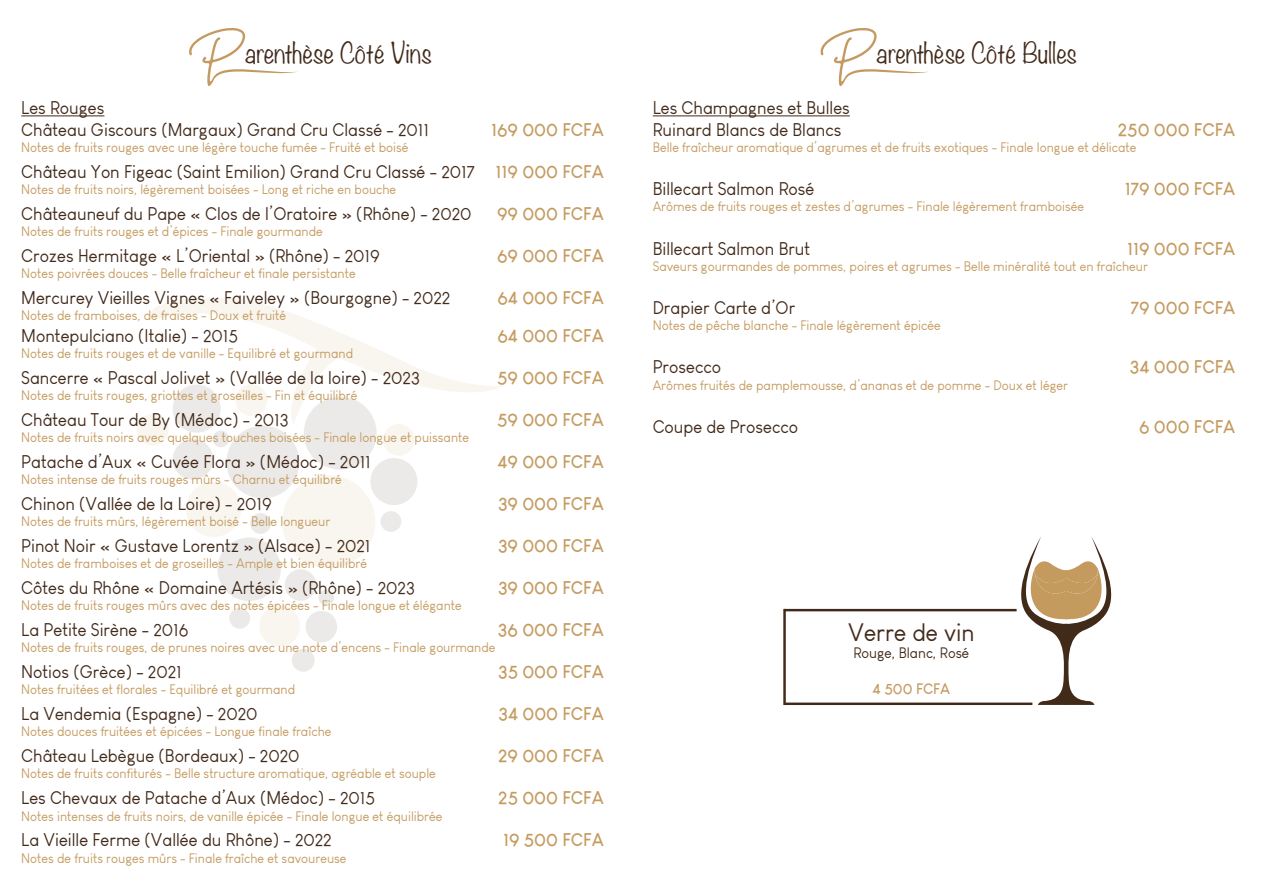
<style>
.page{position:relative;width:1263px;height:893px;background:#fff}
.page>*{position:absolute;margin:0;border:0;box-sizing:border-box;transform-origin:0 0}
.t1{font:300 25.5px "Noteworthy";color:#422a1a;scale:.96 1}
.t2{font:24.75px "Louis George Cafe";color:#422a1a;scale:.96 1}
.t3{font:18px "Louis George Cafe";color:#422a1a;scale:.96 1}
.t4{font:700 18px "Louis George Cafe";color:#c49b60;scale:.96 1}
.t5{font:14.85px "Louis George Cafe";color:#422a1a;scale:.96 1}
.t6{font:700 14.85px "Louis George Cafe";color:#c49b60;scale:.96 1}
.t7{font:13.5px "Louis George Cafe";color:#c49b60;scale:.96 1}
.s1{font-weight:700;color:#c49b60}
</style>
<div class="page">
<svg style="left:820px;top:28px;width:109px;height:58px"></svg>
<svg style="left:189px;top:28px;width:108px;height:58px"></svg>
<svg style="left:152px;top:298px;width:351px;height:126px"></svg>
<div style="left:137px;top:414px;width:31px;height:32px;background:#f9f5ef;border-radius:50%"></div>
<div style="left:236px;top:384px;width:31px;height:32px;background:#f9f5ef;border-radius:50%"></div>
<div style="left:186px;top:482px;width:55px;height:55px;background:#f9f5ef;border-radius:50%"></div>
<div style="left:370px;top:458px;width:47px;height:47px;background:#eceae8;border-radius:50%"></div>
<div style="left:383px;top:424px;width:31px;height:32px;background:#f9f5ef;border-radius:50%"></div>
<div style="left:285px;top:569px;width:31px;height:32px;background:#eceae8;border-radius:50%"></div>
<div style="left:212px;top:430px;width:17px;height:17px;background:#eceae8;border-radius:50%"></div>
<div style="left:250px;top:513px;width:21px;height:21px;background:#eceae8;border-radius:50%"></div>
<div style="left:380px;top:511px;width:21px;height:21px;background:#eceae8;border-radius:50%"></div>
<div style="left:229px;top:608px;width:21px;height:21px;background:#eceae8;border-radius:50%"></div>
<div style="left:292px;top:649px;width:23px;height:23px;background:#eceae8;border-radius:50%"></div>
<div style="left:306px;top:611px;width:31px;height:31px;background:#eceae8;border-radius:50%"></div>
<div style="left:318px;top:590px;width:16px;height:15px;background:#eceae8;border-radius:50%"></div>
<div style="left:173px;top:385px;width:48px;height:48px;background:#eceae8;border-radius:50%"></div>
<div style="left:173px;top:439px;width:40px;height:41px;background:#eceae8;border-radius:50%"></div>
<div style="left:217px;top:537px;width:64px;height:64px;background:#eceae8;border-radius:50%"></div>
<div style="left:259px;top:606px;width:41px;height:40px;background:#f9f5ef;border-radius:50%"></div>
<div style="left:282px;top:475px;width:93px;height:93px;background:#f9f5ef;border-radius:50%"></div>
<div style="left:304px;top:397px;width:73px;height:73px;background:#eceae8;border-radius:50%"></div>
<div style="left:226px;top:426px;width:73px;height:72px;background:#eceae8;border-radius:50%"></div>
<hr style="left:653px;top:116px;width:197px;height:1px;background:#422a1a">
<hr style="left:21px;top:116px;width:83px;height:1px;background:#422a1a">
<svg style="left:1021px;top:537px;width:90px;height:168px"></svg>
<hr style="left:784px;top:609px;width:232px;height:2px;background:#422a1a">
<hr style="left:783px;top:609px;width:3px;height:96px;background:#422a1a">
<hr style="left:784px;top:703px;width:248px;height:2px;background:#422a1a">
<p class="t1" style="left:245px;top:31px;width:197px">arenthèse Côté Vins</p>
<p class="t1" style="left:876px;top:31px;width:211px">arenthèse Côté Bulles</p>
<p class="t3" style="left:653px;top:97px;width:207px">Les Champagnes et Bulles</p>
<p class="t3" style="left:653px;top:119px;width:198px">Ruinard Blancs de Blancs</p>
<p class="t4" style="left:1118px;top:118px;width:124px">250 000 FCFA</p>
<p class="t7" style="left:653px;top:139px;width:505px">Belle fraîcheur aromatique d’agrumes et de fruits exotiques - Finale longue et délicate</p>
<p class="t3" style="left:653px;top:178px;width:170px">Billecart Salmon Rosé</p>
<p class="t4" style="left:1125px;top:177px;width:117px">179 000 FCFA</p>
<p class="t7" style="left:653px;top:199px;width:451px">Arômes de fruits rouges et zestes d’agrumes - Finale légèrement framboisée</p>
<p class="t3" style="left:653px;top:237px;width:165px">Billecart Salmon Brut</p>
<p class="t4" style="left:1127px;top:237px;width:114px">119 000 FCFA</p>
<p class="t7" style="left:653px;top:258px;width:517px">Saveurs gourmandes de pommes, poires et agrumes - Belle minéralité tout en fraîcheur</p>
<p class="t3" style="left:653px;top:297px;width:150px">Drapier Carte d’Or</p>
<p class="t4" style="left:1131px;top:296px;width:110px">79 000 FCFA</p>
<p class="t7" style="left:653px;top:317px;width:302px">Notes de pêche blanche - Finale légèrement épicée</p>
<p class="t3" style="left:653px;top:356px;width:73px">Prosecco</p>
<p class="t4" style="left:1130px;top:355px;width:111px">34 000 FCFA</p>
<p class="t7" style="left:653px;top:377px;width:434px">Arômes fruités de pamplemousse, d’ananas et de pomme - Doux et léger</p>
<p class="t3" style="left:653px;top:416px;width:153px">Coupe de Prosecco</p>
<p class="t4" style="left:1139px;top:415px;width:102px">6 000 FCFA</p>
<p class="t3" style="left:21px;top:97px;width:88px">Les Rouges</p>
<p class="t3" style="left:21px;top:119px;width:426px">Château Giscours (Margaux) Grand Cru Classé - 2011</p>
<p class="t4" style="left:491px;top:118px;width:119px">169 000 FCFA</p>
<p class="t7" style="left:21px;top:139px;width:405px">Notes de fruits rouges avec une légère touche fumée - Fruité et boisé</p>
<p class="t3" style="left:21px;top:161px;width:608px">Château Yon Figeac (Saint Emilion) Grand Cru Classé - 2017 <span class="s1">119 000 FCFA</span></p>
<p class="t7" style="left:21px;top:181px;width:392px">Notes de fruits noirs, légèrement boisées - Long et riche en bouche</p>
<p class="t3" style="left:21px;top:203px;width:470px">Châteauneuf du Pape « Clos de l’Oratoire » (Rhône) - 2020</p>
<p class="t4" style="left:497px;top:202px;width:113px">99 000 FCFA</p>
<p class="t7" style="left:21px;top:223px;width:316px">Notes de fruits rouges et d’épices - Finale gourmande</p>
<p class="t3" style="left:21px;top:245px;width:375px">Crozes Hermitage « L’Oriental » (Rhône) - 2019</p>
<p class="t4" style="left:497px;top:244px;width:113px">69 000 FCFA</p>
<p class="t7" style="left:21px;top:265px;width:350px">Notes poivrées douces - Belle fraîcheur et finale persistante</p>
<p class="t3" style="left:21px;top:287px;width:448px">Mercurey Vieilles Vignes « Faiveley » (Bourgogne) - 2022</p>
<p class="t4" style="left:497px;top:286px;width:112px">64 000 FCFA</p>
<p class="t7" style="left:21px;top:307px;width:277px">Notes de framboises, de fraises - Doux et fruité</p>
<p class="t3" style="left:21px;top:325px;width:227px">Montepulciano (Italie) - 2015</p>
<p class="t4" style="left:497px;top:324px;width:112px">64 000 FCFA</p>
<p class="t7" style="left:21px;top:345px;width:347px">Notes de fruits rouges et de vanille - Equilibré et gourmand</p>
<p class="t3" style="left:21px;top:367px;width:417px">Sancerre « Pascal Jolivet » (Vallée de la loire) - 2023</p>
<p class="t4" style="left:497px;top:366px;width:113px">59 000 FCFA</p>
<p class="t7" style="left:21px;top:387px;width:352px">Notes de fruits rouges, griottes et groseilles - Fin et équilibré</p>
<p class="t3" style="left:21px;top:409px;width:280px">Château Tour de By (Médoc) - 2013</p>
<p class="t4" style="left:497px;top:408px;width:113px">59 000 FCFA</p>
<p class="t7" style="left:21px;top:429px;width:468px">Notes de fruits noirs avec quelques touches boisées - Finale longue et puissante</p>
<p class="t3" style="left:21px;top:451px;width:366px">Patache d’Aux « Cuvée Flora » (Médoc) - 2011</p>
<p class="t4" style="left:497px;top:450px;width:112px">49 000 FCFA</p>
<p class="t7" style="left:21px;top:471px;width:336px">Notes intense de fruits rouges mûrs - Charnu et équilibré</p>
<p class="t3" style="left:21px;top:493px;width:262px">Chinon (Vallée de la Loire) - 2019</p>
<p class="t4" style="left:498px;top:492px;width:112px">39 000 FCFA</p>
<p class="t7" style="left:21px;top:513px;width:323px">Notes de fruits mûrs, légèrement boisé - Belle longueur</p>
<p class="t3" style="left:21px;top:535px;width:365px">Pinot Noir « Gustave Lorentz » (Alsace) - 2021</p>
<p class="t4" style="left:498px;top:534px;width:112px">39 000 FCFA</p>
<p class="t7" style="left:21px;top:555px;width:362px">Notes de framboises et de groseilles - Ample et bien équilibré</p>
<p class="t3" style="left:21px;top:577px;width:411px">Côtes du Rhône « Domaine Artésis » (Rhône) - 2023</p>
<p class="t4" style="left:498px;top:576px;width:112px">39 000 FCFA</p>
<p class="t7" style="left:21px;top:597px;width:460px">Notes de fruits rouges mûrs avec des notes épicées - Finale longue et élégante</p>
<p class="t3" style="left:21px;top:619px;width:176px">La Petite Sirène - 2016</p>
<p class="t4" style="left:498px;top:618px;width:112px">36 000 FCFA</p>
<p class="t7" style="left:21px;top:640px;width:496px">Notes de fruits rouges, de prunes noires avec une note d’encens - Finale gourmande</p>
<p class="t3" style="left:21px;top:661px;width:169px">Notios (Grèce) - 2021</p>
<p class="t4" style="left:498px;top:660px;width:112px">35 000 FCFA</p>
<p class="t7" style="left:21px;top:682px;width:287px">Notes fruitées et florales - Equilibré et gourmand</p>
<p class="t3" style="left:21px;top:703px;width:248px">La Vendemia (Espagne) - 2020</p>
<p class="t4" style="left:498px;top:702px;width:111px">34 000 FCFA</p>
<p class="t7" style="left:21px;top:724px;width:325px">Notes douces fruitées et épicées - Longue finale fraîche</p>
<p class="t3" style="left:21px;top:745px;width:291px">Château Lebègue (Bordeaux) - 2020</p>
<p class="t4" style="left:498px;top:744px;width:111px">29 000 FCFA</p>
<p class="t7" style="left:21px;top:766px;width:433px">Notes de fruits confiturés - Belle structure aromatique, agréable et souple</p>
<p class="t3" style="left:21px;top:787px;width:370px">Les Chevaux de Patache d’Aux (Médoc) - 2015</p>
<p class="t4" style="left:498px;top:786px;width:111px">25 000 FCFA</p>
<p class="t7" style="left:21px;top:808px;width:440px">Notes intenses de fruits noirs, de vanille épicée - Finale longue et équilibrée</p>
<p class="t3" style="left:21px;top:829px;width:325px">La Vieille Ferme (Vallée du Rhône) - 2022</p>
<p class="t4" style="left:503px;top:828px;width:106px">19 500 FCFA</p>
<p class="t7" style="left:21px;top:850px;width:340px">Notes de fruits rouges mûrs - Finale fraîche et savoureuse</p>
<p class="t2" style="left:848px;top:617px;width:133px">Verre de vin</p>
<p class="t5" style="left:853px;top:644px;width:122px">Rouge, Blanc, Rosé</p>
<p class="t6" style="left:872px;top:679px;width:83px">4 500 FCFA</p>
</div>
